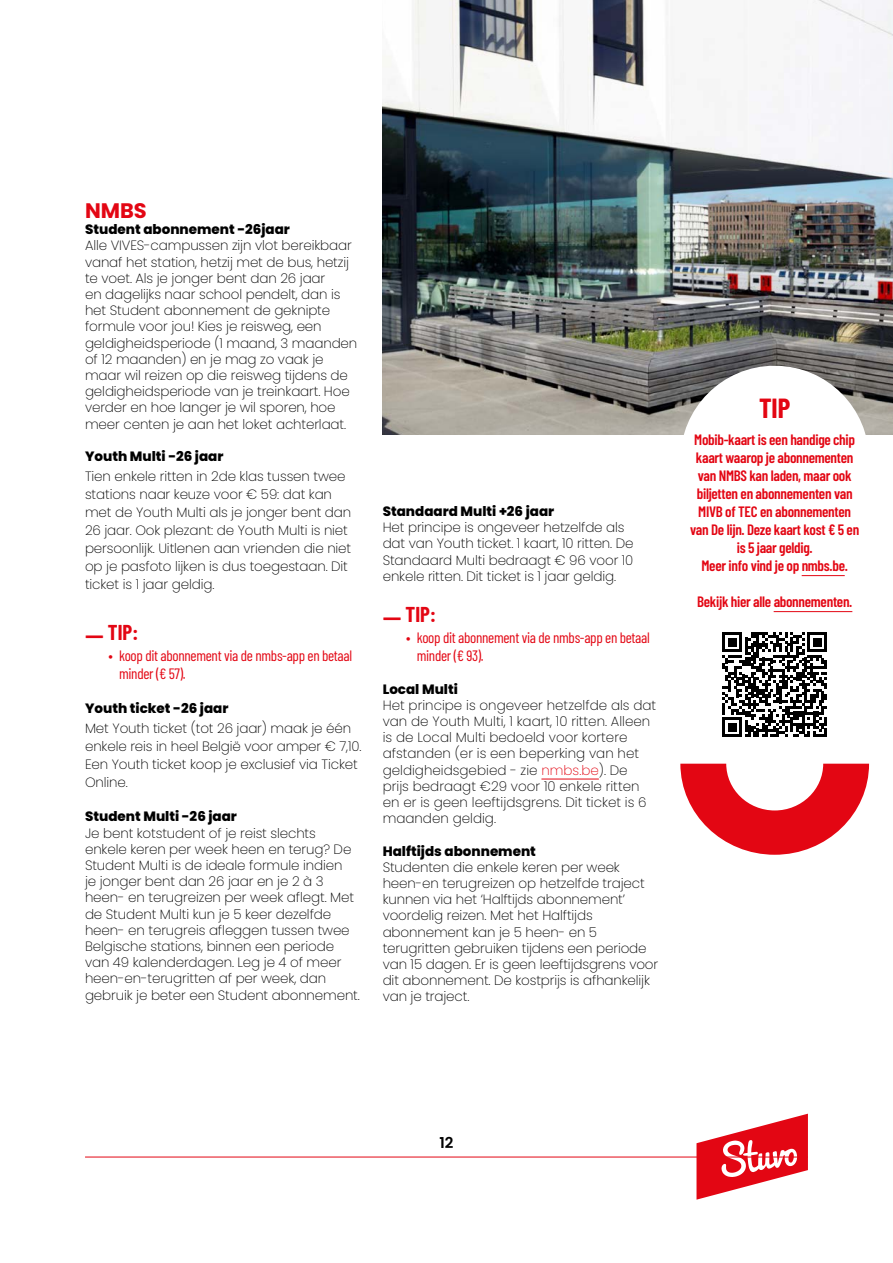
<style>
.page{position:relative;width:893px;height:1263px;background:#fff}
.page>*{position:absolute;margin:0;border:0;box-sizing:border-box;transform-origin:0 0}
.t1{font:700 27px "Barlow Condensed";color:#e30613}
.t2{font:700 21px "Barlow Condensed";color:#e30613;scale:1.5 1}
.t3{font:700 21px "Poppins";color:#e30613}
.t4{font:600 15px/18px "Barlow Condensed";letter-spacing:-.02em;color:#e30613;text-align:center}
.t5{font:15px/18px "Barlow Condensed";letter-spacing:-.02em;color:#e30613}
.t6{font:600 15px "Poppins";color:#000}
.t7{font:200 13.5px/16.2px "Poppins";letter-spacing:-.01em;color:#000}
.t8{font:800 13.5px "Poppins";color:#000}
.s1{color:#e30613}
</style>
<div class="page">
<svg style="left:696px;top:1114px;width:112px;height:85px"></svg>
<hr style="left:85px;top:1157px;width:723px;height:1px;background:#e30613">
<hr style="left:541px;top:779px;width:58px;height:1px;background:#e30613">
<img style="left:383px;top:0;width:510px;height:435px">
<svg style="left:680px;top:366px;width:189px;height:247px"></svg>
<hr style="left:802px;top:575px;width:43px;height:1px;background:#e30613">
<hr style="left:774px;top:611px;width:78px;height:1px;background:#e30613">
<svg style="left:680px;top:764px;width:189px;height:91px"></svg>
<svg style="left:722px;top:632px;width:105px;height:105px"></svg>
<h2 class="t3" style="left:85px;top:198px;width:63px">NMBS</h2>
<p class="t8" style="left:85px;top:222px;width:206px">Student abonnement -26jaar</p>
<p class="t7" style="left:85px;top:238px;width:274px">Alle VIVES-campussen zijn vlot bereikbaar vanaf het station, hetzij met de bus, hetzij te voet. Als je jonger bent dan 26 jaar<br>en dagelijks naar school pendelt, dan is het Student abonnement de geknipte formule voor jou! Kies je reisweg, een geldigheidsperiode (1 maand, 3 maanden of 12 maanden) en je mag zo vaak je maar wil reizen op die reisweg tijdens de geldigheidsperiode van je treinkaart. Hoe verder en hoe langer je wil sporen, hoe meer centen je aan het loket achterlaat.</p>
<p class="t8" style="left:85px;top:449px;width:140px">Youth Multi -26 jaar</p>
<p class="t7" style="left:85px;top:467px;width:268px;line-height:18px">Tien enkele ritten in 2de klas tussen twee stations naar keuze voor € 59: dat kan met de Youth Multi als je jonger bent dan 26 jaar. Ook plezant: de Youth Multi is niet persoonlijk. Uitlenen aan vrienden die niet op je pasfoto lijken is dus toegestaan. Dit ticket is 1 jaar geldig.</p>
<h2 class="t2" style="left:85px;top:617px;width:37px">—TIP:</h2>
<p class="t5" style="left:119px;top:646px;width:235px;text-indent:-11px">• koop dit abonnement via de nmbs-app en betaal minder (€ 57).</p>
<p class="t8" style="left:85px;top:701px;width:145px">Youth ticket -26 jaar</p>
<p class="t7" style="left:85px;top:719px;width:278px;line-height:18px">Met Youth ticket (tot 26 jaar) maak je één enkele reis in heel België voor amper € 7,10.<br>Een Youth ticket koop je exclusief via Ticket Online.</p>
<p class="t8" style="left:85px;top:809px;width:153px">Student Multi -26 jaar</p>
<p class="t7" style="left:85px;top:825px;width:276px">Je bent kotstudent of je reist slechts enkele keren per week heen en terug? De Student Multi is de ideale formule indien<br>je jonger bent dan 26 jaar en je 2 à 3 heen- en terugreizen per week aflegt. Met de Student Multi kun je 5 keer dezelfde heen- en terugreis afleggen tussen twee Belgische stations, binnen een periode van 49 kalenderdagen. Leg je 4 of meer heen-en-terugritten af per week, dan gebruik je beter een Student abonnement.</p>
<p class="t8" style="left:383px;top:503px;width:173px">Standaard Multi +26 jaar</p>
<p class="t7" style="left:383px;top:519px;width:252px">Het principe is ongeveer hetzelfde als dat van Youth ticket. 1 kaart, 10 ritten. De Standaard Multi bedraagt € 96 voor 10 enkele ritten. Dit ticket is 1 jaar geldig.</p>
<h2 class="t2" style="left:383px;top:600px;width:37px">—TIP:</h2>
<p class="t5" style="left:417px;top:628px;width:235px;text-indent:-11px">• koop dit abonnement via de nmbs-app en betaal minder (€ 93).</p>
<p class="t8" style="left:383px;top:681px;width:77px">Local Multi</p>
<p class="t7" style="left:383px;top:697px;width:275px">Het principe is ongeveer hetzelfde als dat van de Youth Multi, 1 kaart, 10 ritten. Alleen is de Local Multi bedoeld voor kortere afstanden (er is een beperking van het geldigheidsgebied - zie <span class="s1">nmbs.be</span>). De prijs bedraagt €29 voor 10 enkele ritten en er is geen leeftijdsgrens. Dit ticket is 6 maanden geldig.</p>
<p class="t8" style="left:383px;top:843px;width:155px">Halftijds abonnement</p>
<p class="t7" style="left:383px;top:859px;width:277px">Studenten die enkele keren per week heen-en terugreizen op hetzelfde traject kunnen via het ‘Halftijds abonnement’ voordelig reizen. Met het Halftijds abonnement kan je 5 heen- en 5 terugritten gebruiken tijdens een periode van 15 dagen. Er is geen leeftijdsgrens voor dit abonnement. De kostprijs is afhankelijk van je traject.</p>
<h1 class="t1" style="left:759px;top:390px;width:33px">TIP</h1>
<p class="t4" style="left:690px;top:430px;width:171px">Mobib-kaart is een handige chip kaart waarop je abonnementen van NMBS kan laden, maar ook biljetten en abonnementen van<br>MIVB of TEC en abonnementen van De lijn. Deze kaart kost € 5 en is 5 jaar geldig.<br>Meer info vind je op nmbs.be.</p>
<p class="t4" style="left:697px;top:592px;width:157px">Bekijk hier alle abonnementen.</p>
<p class="t6" style="left:439px;top:1134px;width:16px">12</p>
</div>
